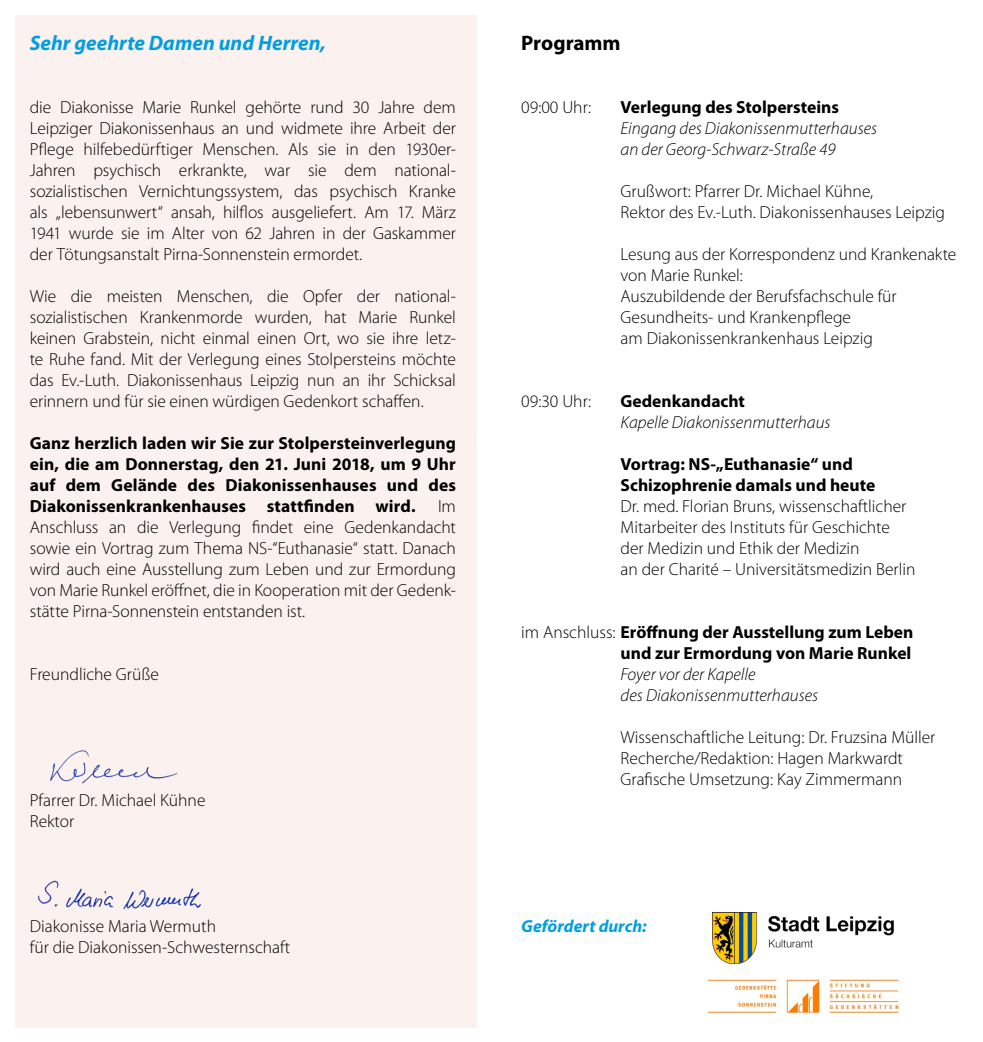
<style>
.page{position:relative;width:983px;height:1042px;background:#fff}
.page>*{position:absolute;margin:0;border:0;box-sizing:border-box;transform-origin:0 0}
.t1{font:italic 700 21px "Myriad Pro";color:#009ee3}
.t2{font:700 21px "Myriad Pro";color:#000}
.t3{font:300 17.5px/21px "Myriad Pro";color:#000}
.t4{font:700 17.5px/21px "Myriad Pro";color:#000;text-align:justify}
.t5{font:italic 300 17.5px/21px "Myriad Pro";color:#000}
.t6{font:italic 700 17.5px "Myriad Pro";color:#009ee3}
.s1{font-weight:300}
</style>
<div class="page">
<div style="left:15px;top:15px;width:461px;height:1012px;background:#fbf1ee"></div>
<img style="left:712px;top:913px;width:182px;height:50px">
<img style="left:50px;top:750px;width:128px;height:34px">
<img style="left:38px;top:880px;width:163px;height:30px">
<img style="left:707px;top:979px;width:192px;height:35px">
<p class="t1" style="left:30px;top:31px;width:298px">Sehr geehrte Damen und Herren,</p>
<p class="t3" style="left:30px;top:97px;width:427px;text-align:justify">die Diakonisse Marie Runkel gehörte rund 30 Jahre dem Leipziger Diakonissenhaus an und widmete ihre Arbeit der Pflege hilfebedürftiger Menschen. Als sie in den 1930er-Jahren psychisch erkrankte, war sie dem national&shy;sozialistischen Vernichtungssystem, das psychisch Kranke als „lebensunwert“ ansah, hilflos ausgeliefert. Am 17. März 1941 wurde sie im Alter von 62 Jahren in der Gaskammer der Tötungsanstalt Pirna-Sonnenstein ermordet.</p>
<p class="t3" style="left:30px;top:286px;width:427px;text-align:justify">Wie die meisten Menschen, die Opfer der national&shy;sozialistischen Krankenmorde wurden, hat Marie Runkel keinen Grabstein, nicht einmal einen Ort, wo sie ihre letz&shy;te Ruhe fand. Mit der Verlegung eines Stolpersteins möchte das Ev.-Luth. Diakonissenhaus Leipzig nun an ihr Schicksal erinnern und für sie einen würdigen Gedenkort schaffen.</p>
<p class="t4" style="left:30px;top:432px;width:427px">Ganz herzlich laden wir Sie zur Stolpersteinverlegung ein, die am Donnerstag, den 21. Juni 2018, um 9 Uhr auf dem Gelände des Diakonissenhauses und des Diakonissenkrankenhauses stattfinden wird.</p>
<p class="t3" style="left:30px;top:496px;width:427px;text-align:justify;text-indent:408px">Im Anschluss an die Verlegung findet eine Gedenkandacht sowie ein Vortrag zum Thema NS-“Euthanasie“ statt. Danach wird auch eine Ausstellung zum Leben und zur Ermordung von Marie Runkel eröffnet, die in Kooperation mit der Gedenk&shy;stätte Pirna-Sonnenstein entstanden ist.</p>
<p class="t3" style="left:30px;top:664px;width:130px">Freundliche Grüße</p>
<p class="t3" style="left:30px;top:790px;width:177px">Pfarrer Dr. Michael Kühne<br>Rektor</p>
<p class="t3" style="left:30px;top:916px;width:262px">Diakonisse Maria Wermuth<br>für die Diakonissen-Schwesternschaft</p>
<p class="t2" style="left:521px;top:31px;width:101px">Programm</p>
<p class="t3" style="left:521px;top:97px;width:71px">09:00 Uhr:</p>
<p class="t4" style="left:620px;top:96px;width:220px">Verlegung des Stolpersteins</p>
<p class="t5" style="left:620px;top:118px;width:258px">Eingang des Diakonissenmutterhauses an der Georg-Schwarz-Straße 49</p>
<p class="t3" style="left:620px;top:181px;width:326px">Grußwort: Pfarrer Dr. Michael Kühne,<br>Rektor des Ev.-Luth. Diakonissenhauses Leipzig</p>
<p class="t3" style="left:620px;top:244px;width:337px">Lesung aus der Korrespondenz und Krankenakte von Marie Runkel:<br>Auszubildende der Berufsfachschule für Gesundheits- und Krankenpflege<br>am Diakonissenkrankenhaus Leipzig</p>
<p class="t3" style="left:521px;top:391px;width:71px">09:30 Uhr:</p>
<p class="t4" style="left:620px;top:390px;width:126px">Gedenkandacht</p>
<p class="t5" style="left:620px;top:412px;width:211px">Kapelle Diakonissenmutterhaus</p>
<p class="t4" style="left:620px;top:453px;width:256px">Vortrag: NS-„Euthanasie“ und<br>Schizophrenie damals und heute</p>
<p class="t3" style="left:620px;top:496px;width:296px">Dr. med. Florian Bruns, wissenschaftlicher Mitarbeiter des Instituts für Geschichte der Medizin und Ethik der Medizin<br>an der Charité – Universitätsmedizin Berlin</p>
<p class="t4" style="left:521px;top:621px;width:393px;text-align:right"><span class="s1">im Anschluss:</span> Eröffnung der Ausstellung zum Leben und zur Ermordung von Marie Runkel</p>
<p class="t5" style="left:620px;top:664px;width:199px">Foyer vor der Kapelle<br>des Diakonissenmutterhauses</p>
<p class="t3" style="left:620px;top:727px;width:316px">Wissenschaftliche Leitung: Dr. Fruzsina Müller<br>Recherche/Redaktion: Hagen Markwardt<br>Grafische Umsetzung: Kay Zimmermann</p>
<p class="t6" style="left:521px;top:916px;width:127px">Gefördert durch:</p>
</div>
